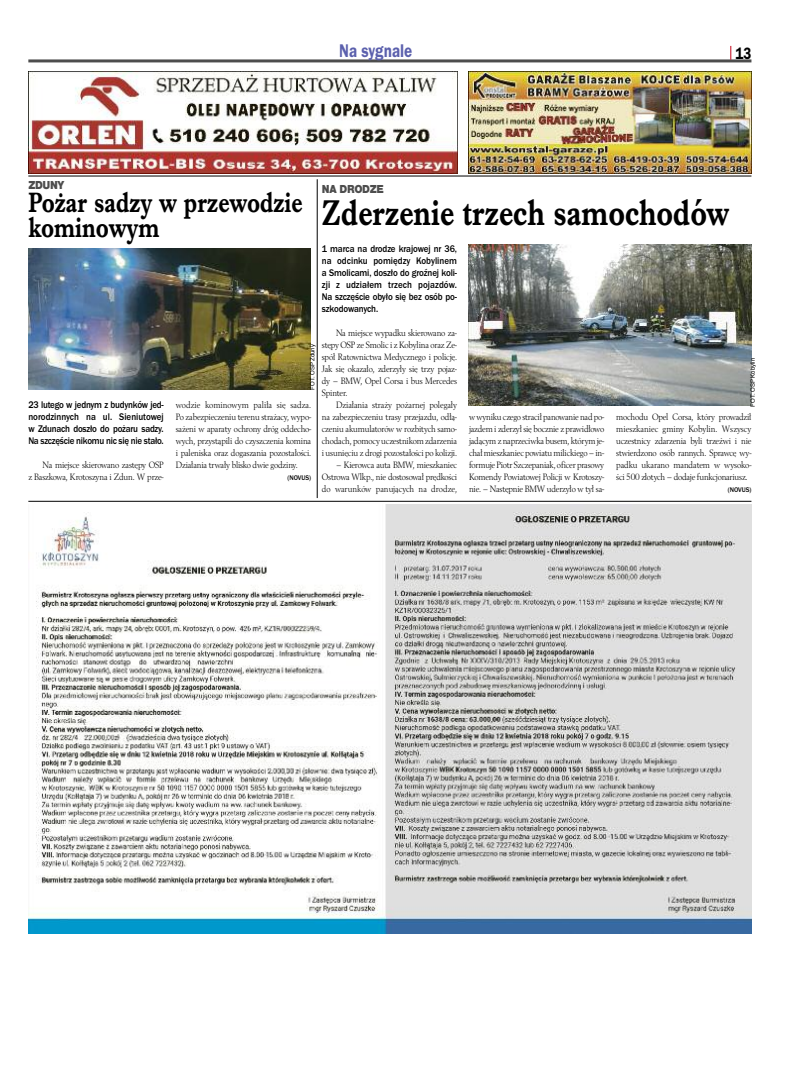
<style>
.page{position:relative;width:794px;height:1092px;background:#fff}
.page>*{position:absolute;margin:0;border:0;box-sizing:border-box;transform-origin:0 0}
.t1{font:700 37px "Imprint URWTCE";color:#000;scale:.8 1}
.t2{font:700 29px/25px "Imprint URWTCE";color:#000;scale:.8 1}
.t3{font:19px "Franklin Got URWTCE Dem";color:#5b60ad;scale:.8 1}
.t4{font:17px "Franklin Got URWTCE Dem";color:#000;scale:.8 1}
.t5{font:900 12px "Nimbus San TCE";letter-spacing:-.035em;color:#4d4d4d;scale:.9 1}
.t6{font:500 10px/12px "Franklin Got URWTCE";letter-spacing:-.025em;color:#000;text-align:justify;scale:.9 1}
.t7{font:9.6px/12px "Berling TCE";letter-spacing:-.015em;color:#000;text-align:justify;scale:.9 1}
.t8{font:500 7px "Franklin Got URWTCE";color:#000;scale:.95 1}
.t9{font:6px "Helvetica";letter-spacing:-.005em;color:#000}
</style>
<div class="page">
<hr style="left:28px;top:59px;width:723px;height:3px;background:#4d4d4d">
<svg style="left:730px;top:46px;width:1px;height:14px"></svg>
<img style="left:28px;top:504px;width:723px;height:429px">
<hr style="left:28px;top:501px;width:723px;height:1px;background:#000">
<hr style="left:28px;top:175px;width:723px;height:1px;background:#000">
<hr style="left:317px;top:179px;width:1px;height:319px;background:#000">
<img style="left:28px;top:71px;width:430px;height:102px">
<img style="left:468px;top:71px;width:283px;height:102px">
<img style="left:28px;top:248px;width:283px;height:141px">
<img style="left:468px;top:245px;width:283px;height:160px">
<h3 class="t3" style="left:339px;top:40px;width:93px">Na sygnale</h3>
<h3 class="t4" style="left:735px;top:43px;width:21px">13</h3>
<p class="t5" style="left:28px;top:178px;width:42px">ZDUNY</p>
<h2 class="t2" style="left:28px;top:190px;width:344px">Pożar sadzy w przewodzie kominowym</h2>
<p class="t5" style="left:322px;top:182px;width:70px">NA DRODZE</p>
<h1 class="t1" style="left:322px;top:191px;width:511px">Zderzenie trzech samochodów</h1>
<p class="t6" style="left:322px;top:243px;width:152px">1 marca na drodze krajowej nr 36, na odcinku pomiędzy Kobylinem a Smolicami, doszło do groźnej koli&shy;zji z udziałem trzech pojazdów.<br>Na szczęście obyło się bez osób po&shy;szkodowanych.</p>
<p class="t7" style="left:322px;top:327px;width:152px;text-indent:14px">Na miejsce wypadku skierowano za&shy;stępy OSP ze Smolic i z Kobylina oraz Ze&shy;spół Ratownictwa Medycznego i policję.<br>Jak się okazało, zderzyły się trzy pojaz&shy;dy – BMW, Opel Corsa i bus Mercedes Spinter.</p>
<p class="t7" style="left:322px;top:399px;width:152px;text-indent:14px">Działania straży pożarnej polegały na zabezpieczeniu trasy przejazdu, odłą&shy;czeniu akumulatorów w rozbitych samo&shy;chodach, pomocy uczestnikom zdarzenia i usunięciu z drogi pozostałości po kolizji.</p>
<p class="t7" style="left:322px;top:459px;width:152px;text-indent:14px">– Kierowca auta BMW, mieszkaniec Ostrowa Wlkp., nie dostosował prędkości do warunków panujących na drodze,</p>
<p class="t9" style="left:310px;top:389px;width:47px;rotate:-90deg">FOT. OSP Zduny</p>
<p class="t9" style="left:750px;top:406px;width:50px;rotate:-90deg">FOT. OSP Kobylin</p>
<p class="t6" style="left:28px;top:399px;width:152px">23 lutego w jednym z budynków jed&shy;norodzinnych na ul. Sieniutowej w Zdunach doszło do pożaru sadzy.<br>Na szczęście nikomu nic się nie stało.</p>
<p class="t7" style="left:28px;top:459px;width:152px;text-align:right">Na miejsce skierowano zastępy OSP<br>z Baszkowa, Krotoszyna i Zdun. W prze-</p>
<p class="t7" style="left:176px;top:399px;width:152px">wodzie kominowym paliła się sadza.<br>Po zabezpieczeniu terenu strażacy, wypo&shy;sażeni w aparaty ochrony dróg oddecho&shy;wych, przystąpili do czyszczenia komina i paleniska oraz dogaszania pozostałości.<br>Działania trwały blisko dwie godziny.</p>
<p class="t8" style="left:287px;top:473px;width:26px">(NOVUS)</p>
<p class="t7" style="left:469px;top:411px;width:152px">w wyniku czego stracił panowanie nad po&shy;jazdem i zderzył się bocznie z prawidłowo jadącym z naprzeciwka busem, którym je&shy;chał mieszkaniec powiatu milickiego – in&shy;formuje Piotr Szczepaniak, oficer prasowy Komendy Powiatowej Policji w Krotoszy&shy;nie. – Następnie BMW uderzyło w tył sa-</p>
<p class="t7" style="left:616px;top:411px;width:152px">mochodu Opel Corsa, który prowadził mieszkaniec gminy Kobylin. Wszyscy uczestnicy zdarzenia byli trzeźwi i nie stwierdzono osób rannych. Sprawcę wy&shy;padku ukarano mandatem w wysoko&shy;ści 500 złotych – dodaje funkcjonariusz.</p>
<p class="t8" style="left:727px;top:485px;width:26px">(NOVUS)</p>
</div>
